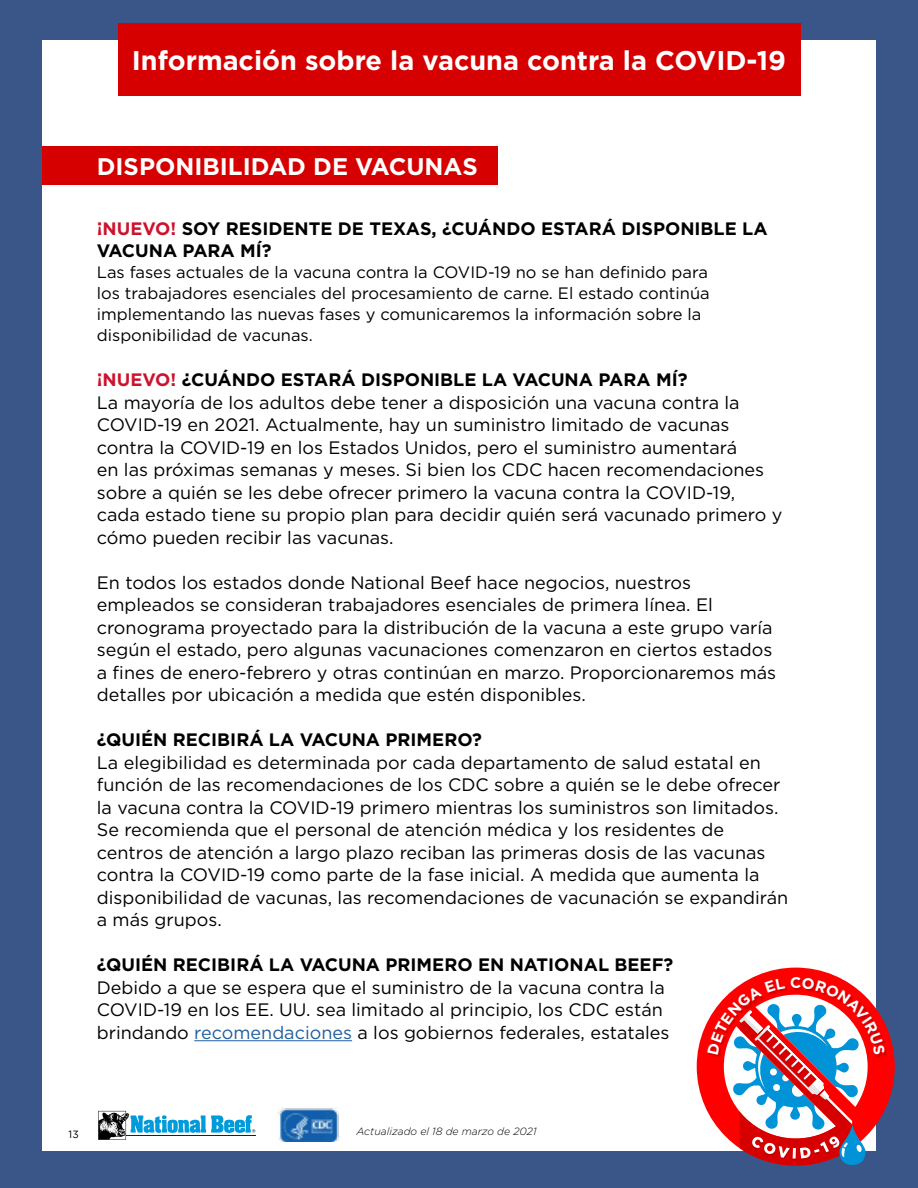
<style>
.page{position:relative;width:918px;height:1188px;background:#3a5588}
.page>*{position:absolute;margin:0;border:0;box-sizing:border-box;transform-origin:0 0}
.t1{font:700 27px "Gotham";color:#fff}
.t2{font:700 24px "Gotham";color:#fff}
.t3{font:18px/22.5px "Gotham";color:#000}
.t4{font:700 18px/22.5px "Gotham";color:#000}
.t5{font:16.5px/21px "Gotham";color:#000}
.t6{font:italic 300 10.5px "Gotham";color:#000}
.t7{font:10.5px "Gotham";color:#000}
.s1{color:#cd122d}
.s2{font-weight:700;color:#cd122d}
.s3{font-weight:700}
.s4{color:#215e9e}
</style>
<div class="page">
<div style="left:42px;top:40px;width:834px;height:1111px;background:#fff"></div>
<img style="left:277px;top:1108px;width:62px;height:33px">
<svg style="left:98px;top:1111px;width:157px;height:29px"></svg>
<hr style="left:194px;top:1040px;width:158px;height:1px;background:#215e9e">
<div style="left:118px;top:23px;width:682px;height:73px;background:#d60000"></div>
<div style="left:42px;top:146px;width:456px;height:39px;background:#d60000"></div>
<svg style="left:697px;top:968px;width:198px;height:198px"></svg>
<h1 class="t1" style="left:132px;top:43px;width:656px">Información sobre la vacuna contra la COVID-19</h1>
<h2 class="t2" style="left:97px;top:150px;width:382px">DISPONIBILIDAD DE VACUNAS</h2>
<p class="t4" style="left:97px;top:217px;width:672px"><span class="s1">¡NUEVO!</span> SOY RESIDENTE DE TEXAS, ¿CUÁNDO ESTARÁ DISPONIBLE LA<br>VACUNA PARA MÍ?</p>
<p class="t5" style="left:97px;top:262px;width:615px">Las fases actuales de la vacuna contra la COVID-19 no se han definido para los trabajadores esenciales del procesamiento de carne. El estado continúa implementando las nuevas fases y comunicaremos la información sobre la disponibilidad de vacunas.</p>
<p class="t3" style="left:97px;top:368px;width:687px"><span class="s2">¡NUEVO!</span> <span class="s3">¿CUÁNDO ESTARÁ DISPONIBLE LA VACUNA PARA MÍ?<br></span>La mayoría de los adultos debe tener a disposición una vacuna contra la COVID-19 en 2021. Actualmente, hay un suministro limitado de vacunas contra la COVID-19 en los Estados Unidos, pero el suministro aumentará<br>en las próximas semanas y meses. Si bien los CDC hacen recomendaciones sobre a quién se les debe ofrecer primero la vacuna contra la COVID-19, cada estado tiene su propio plan para decidir quién será vacunado primero y cómo pueden recibir las vacunas.</p>
<p class="t3" style="left:97px;top:571px;width:681px">En todos los estados donde National Beef hace negocios, nuestros empleados se consideran trabajadores esenciales de primera línea. El cronograma proyectado para la distribución de la vacuna a este grupo varía según el estado, pero algunas vacunaciones comenzaron en ciertos estados a fines de enero-febrero y otras continúan en marzo. Proporcionaremos más detalles por ubicación a medida que estén disponibles.</p>
<p class="t4" style="left:97px;top:729px;width:387px">¿QUIÉN RECIBIRÁ LA VACUNA PRIMERO?</p>
<p class="t3" style="left:97px;top:751px;width:693px">La elegibilidad es determinada por cada departamento de salud estatal en función de las recomendaciones de los CDC sobre a quién se le debe ofrecer la vacuna contra la COVID-19 primero mientras los suministros son limitados.<br>Se recomienda que el personal de atención médica y los residentes de centros de atención a largo plazo reciban las primeras dosis de las vacunas contra la COVID-19 como parte de la fase inicial. A medida que aumenta la disponibilidad de vacunas, las recomendaciones de vacunación se expandirán a más grupos.</p>
<p class="t4" style="left:97px;top:954px;width:578px">¿QUIÉN RECIBIRÁ LA VACUNA PRIMERO EN NATIONAL BEEF?</p>
<p class="t3" style="left:97px;top:976px;width:574px">Debido a que se espera que el suministro de la vacuna contra la<br>COVID-19 en los EE. UU. sea limitado al principio, los CDC están brindando <span class="s4">recomendaciones</span> a los gobiernos federales, estatales</p>
<p class="t7" style="left:69px;top:1127px;width:12px">13</p>
<p class="t6" style="left:357px;top:1125px;width:182px">Actualizado el 18 de marzo de 2021</p>
</div>
